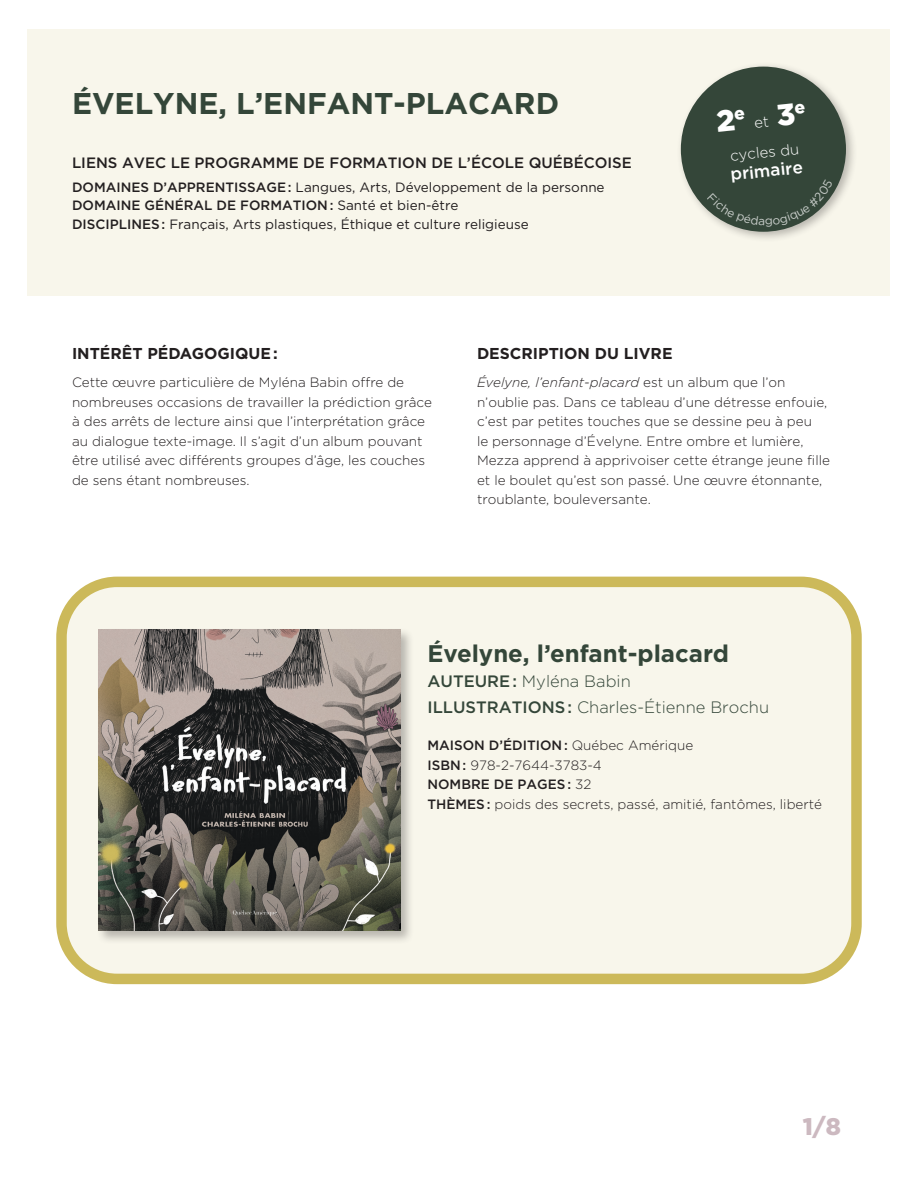
<style>
.page{position:relative;width:918px;height:1188px;background:#fff}
.page>*{position:absolute;margin:0;border:0;box-sizing:border-box;transform-origin:0 0}
.t1{font:700 30px "Gotham";color:#344639}
.TitreLivre2{font:700 24px "Gotham";color:#344639}
.t2{font:900 24px "Gotham";color:#ccb9c0}
.AvantLaLecture__VERT{font:500 17.25px "Gotham";color:#fff}
.t3{font:300 16.5px "Gotham";color:#344639}
.QuestionsDe__Orange2{font:700 15.75px "Gotham";color:#231f20}
.t4{font:500 15px "Gotham";color:#231f20}
.AvantLaLecture__VERT-2{font:300 15px "Gotham";color:#fff}
.DescriptionLivre__Ch{font:300 13.5px/19.5px "Gotham";color:#231f20}
.t5{font:13.5px "Gotham";color:#231f20}
.t6{font:500 13.5px "Gotham";color:#231f20}
.s1{font-weight:500}
.s2{font-weight:400}
.s3{font-weight:900;font-size:30px}
.s4{font-style:italic}
.s5{font-weight:300}
</style>
<div class="page">
<div style="left:28px;top:29px;width:862px;height:267px;background:#f8f6eb"></div>
<div style="left:62px;top:582px;width:794px;height:397px;background:#f8f6eb;border-radius:56px"></div>
<div style="left:56px;top:577px;width:806px;height:407px;border:10px solid #ccb95a;border-radius:56px"></div>
<div style="left:96px;top:627px;width:318px;height:317px;background:#231f20;opacity:.3"></div>
<img style="left:99px;top:630px;width:302px;height:301px">
<div style="left:676px;top:62px;width:181px;height:181px;background:#231f20;opacity:.3"></div>
<div style="left:681px;top:67px;width:165px;height:165px;background:#344639;border-radius:50%"></div>
<svg style="left:708px;top:194px;width:125px;height:33px"></svg>
<p class="t1" style="left:72px;top:83px;width:489px">ÉVELYNE, L’ENFANT-PLACARD</p>
<p class="t4" style="left:72px;top:153px;width:561px">LIENS AVEC LE PROGRAMME DE FORMATION DE L’ÉCOLE QUÉBÉCOISE</p>
<p class="t5" style="left:72px;top:179px;width:534px"><span class="s1">DOMAINES D’APPRENTISSAGE :</span> Langues, Arts, Développement de la personne</p>
<p class="t6" style="left:72px;top:196px;width:388px">DOMAINE GÉNÉRAL DE FORMATION : <span class="s2">Santé et bien-être</span></p>
<p class="t5" style="left:72px;top:216px;width:458px"><span class="s1">DISCIPLINES :</span> Français, Arts plastiques, Éthique et culture religieuse</p>
<p class="AvantLaLecture__VERT-2" style="left:753px;top:113px;width:54px;rotate:-6deg">et <span class="s3">3</span><sup>e</sup></p>
<p class="AvantLaLecture__VERT-2" style="left:729px;top:146px;width:71px;rotate:-6deg">cycles du</p>
<p class="AvantLaLecture__VERT" style="left:729px;top:163px;width:74px;rotate:-6deg">primaire</p>
<p class="QuestionsDe__Orange2" style="left:72px;top:343px;width:207px">INTÉRÊT PÉDAGOGIQUE :</p>
<p class="DescriptionLivre__Ch" style="left:72px;top:372px;width:361px">Cette œuvre particulière de Myléna Babin offre de nombreuses occasions de travailler la prédiction grâce à des arrêts de lecture ainsi que l’interprétation grâce au dialogue texte-image. Il s’agit d’un album pouvant être utilisé avec différents groupes d’âge, les couches de sens étant nombreuses.</p>
<p class="QuestionsDe__Orange2" style="left:477px;top:343px;width:197px">DESCRIPTION DU LIVRE</p>
<p class="DescriptionLivre__Ch" style="left:477px;top:372px;width:354px"><span class="s4">Évelyne, l’enfant-placard</span> est un album que l’on n’oublie pas. Dans ce tableau d’une détresse enfouie, c’est par petites touches que se dessine peu à peu<br>le personnage d’Évelyne. Entre ombre et lumière, Mezza apprend à apprivoiser cette étrange jeune fille et le boulet qu’est son passé. Une œuvre étonnante, troublante, bouleversante.</p>
<p class="TitreLivre2" style="left:428px;top:637px;width:303px">Évelyne, l’enfant-placard</p>
<p class="t3" style="left:428px;top:671px;width:205px"><span class="s1">AUTEURE :</span> Myléna Babin</p>
<p class="t3" style="left:428px;top:697px;width:343px"><span class="s1">ILLUSTRATIONS :</span> Charles-Étienne Brochu</p>
<p class="t6" style="left:428px;top:737px;width:267px">MAISON D’ÉDITION : <span class="s5">Québec Amérique</span></p>
<p class="DescriptionLivre__Ch" style="left:428px;top:755px;width:176px"><span class="s1">ISBN :</span> 978-2-7644-3783-4</p>
<p class="t6" style="left:428px;top:776px;width:165px">NOMBRE DE PAGES : <span class="s5">32</span></p>
<p class="DescriptionLivre__Ch" style="left:428px;top:794px;width:396px"><span class="s1">THÈMES :</span> poids des secrets, passé, amitié, fantômes, liberté</p>
<h2 class="t2" style="left:803px;top:1110px;width:40px">1/8</h2>
</div>
